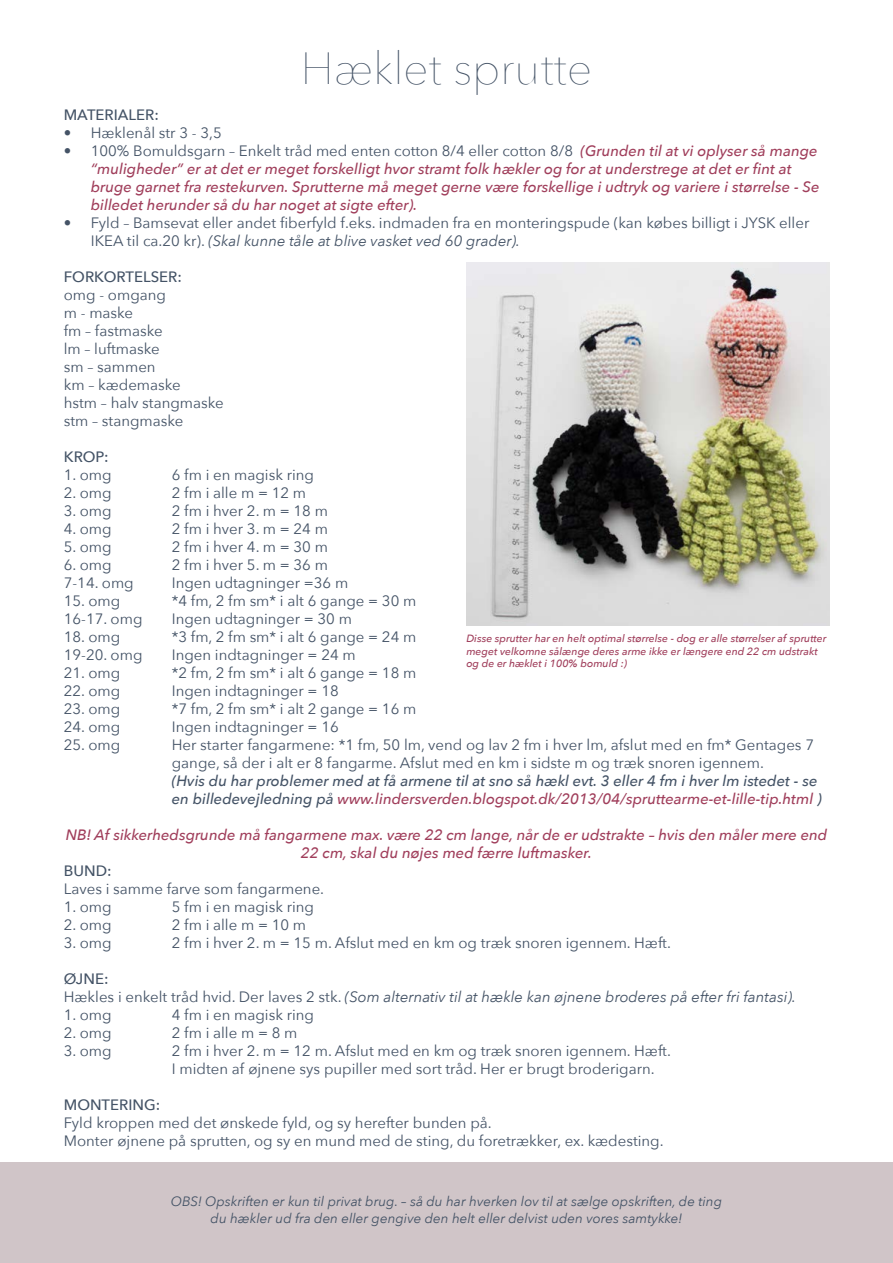
<style>
.page{position:relative;width:893px;height:1263px;background:#fff}
.page>*{position:absolute;margin:0;border:0;box-sizing:border-box;transform-origin:0 0}
.t1{font:200 45px "Avenir Next";color:#445366}
.t2{font:15px/18px "Avenir Next";color:#445366}
.t3{font:italic 500 15px/18px "Avenir Next";color:#a03e5b}
.t4{font:italic 500 15px/18px "Avenir Next";color:#445366}
.t5{font:italic 15px/18px "Avenir Next";color:#445366}
.t6{font:15px "Avenir Next";letter-spacing:.125em;color:#445366}
.t7{font:500 15px "Avenir Next";color:#445366}
.t8{font:15px "Avenir Next";letter-spacing:.25em;color:#445366}
.t9{font:italic 13.5px/16.2px "Avenir Next";color:#445366;text-align:center}
.t10{font:italic 500 10.5px/12.6px "Avenir Next";color:#a03e5b}
.s1{font-weight:400;font-style:normal;color:#445366}
.s2{font-style:italic}
.s3{color:#a03e5b}
.s4{font-weight:500;font-style:normal}
.s5{font-style:normal}
</style>
<div class="page">
<div style="left:0;top:1162px;width:893px;height:101px;background:#d0c5c8"></div>
<img style="left:466px;top:262px;width:363px;height:363px">
<h1 class="t1" style="left:301px;top:41px;width:293px">Hæklet sprutte</h1>
<p class="t7" style="left:64px;top:106px;width:97px">MATERIALER:</p>
<p class="t2" style="left:64px;top:124px;width:159px">• Hæklenål str 3 - 3,5</p>
<p class="t3" style="left:91px;top:142px;width:730px;text-indent:-27px"><span class="s1">• 100% Bomuldsgarn – Enkelt tråd med enten cotton 8/4 eller cotton 8/8</span> (Grunden til at vi oplyser så mange “muligheder” er at det er meget forskelligt hvor stramt folk hækler og for at understrege at det er fint at bruge garnet fra restekurven. Sprutterne må meget gerne være forskellige i udtryk og variere i størrelse - Se billedet herunder så du har noget at sigte efter).</p>
<p class="t2" style="left:91px;top:214px;width:720px;text-indent:-27px">• Fyld – Bamsevat eller andet fiberfyld f.eks. indmaden fra en monteringspude (kan købes billigt i JYSK eller<br>IKEA til ca.20 kr). <span class="s2">(Skal kunne tåle at blive vasket ved 60 grader).</span></p>
<p class="t7" style="left:64px;top:268px;width:120px">FORKORTELSER:</p>
<p class="t2" style="left:64px;top:286px;width:162px">omg - omgang<br>m - maske<br>fm – fastmaske<br>lm – luftmaske<br>sm – sammen<br>km – kædemaske<br>hstm – halv stangmaske stm – stangmaske</p>
<p class="t7" style="left:64px;top:448px;width:46px">KROP:</p>
<p class="t2" style="left:64px;top:466px;width:49px">1. omg</p>
<p class="t2" style="left:172px;top:466px;width:144px">6 fm i en magisk ring</p>
<p class="t2" style="left:64px;top:484px;width:49px">2. omg</p>
<p class="t6" style="left:172px;top:484px;width:136px">2fmiallem=12m</p>
<p class="t2" style="left:64px;top:502px;width:49px">3. omg</p>
<p class="t6" style="left:172px;top:502px;width:158px">2fmihver2.m=18m</p>
<p class="t2" style="left:64px;top:520px;width:49px">4. omg</p>
<p class="t6" style="left:172px;top:520px;width:158px">2fmihver3.m=24m</p>
<p class="t2" style="left:64px;top:538px;width:49px">5. omg</p>
<p class="t6" style="left:172px;top:538px;width:158px">2fmihver4.m=30m</p>
<p class="t2" style="left:64px;top:556px;width:49px">6. omg</p>
<p class="t6" style="left:172px;top:556px;width:158px">2fmihver5.m=36m</p>
<p class="t2" style="left:64px;top:574px;width:71px">7-14. omg</p>
<p class="t2" style="left:172px;top:574px;width:178px">Ingen udtagninger =36 m</p>
<p class="t2" style="left:64px;top:592px;width:58px">15. omg</p>
<p class="t2" style="left:172px;top:592px;width:246px">*4 fm, 2 fm sm* i alt 6 gange = 30 m</p>
<p class="t2" style="left:64px;top:610px;width:80px">16-17. omg</p>
<p class="t2" style="left:172px;top:610px;width:182px">Ingen udtagninger = 30 m</p>
<p class="t2" style="left:64px;top:628px;width:58px">18. omg</p>
<p class="t2" style="left:172px;top:628px;width:246px">*3 fm, 2 fm sm* i alt 6 gange = 24 m</p>
<p class="t2" style="left:64px;top:646px;width:80px">19-20. omg</p>
<p class="t2" style="left:172px;top:646px;width:185px">Ingen indtagninger = 24 m</p>
<p class="t2" style="left:64px;top:664px;width:58px">21. omg</p>
<p class="t2" style="left:172px;top:664px;width:246px">*2 fm, 2 fm sm* i alt 6 gange = 18 m</p>
<p class="t2" style="left:64px;top:682px;width:58px">22. omg</p>
<p class="t2" style="left:172px;top:682px;width:168px">Ingen indtagninger = 18</p>
<p class="t2" style="left:64px;top:700px;width:58px">23. omg</p>
<p class="t2" style="left:172px;top:700px;width:246px">*7 fm, 2 fm sm* i alt 2 gange = 16 m</p>
<p class="t2" style="left:64px;top:718px;width:58px">24. omg</p>
<p class="t2" style="left:172px;top:718px;width:168px">Ingen indtagninger = 16</p>
<p class="t2" style="left:64px;top:736px;width:58px">25. omg</p>
<p class="t2" style="left:172px;top:736px;width:644px">Her starter fangarmene: *1 fm, 50 lm, vend og lav 2 fm i hver lm, afslut med en fm* Gentages 7 gange, så der i alt er 8 fangarme. Afslut med en km i sidste m og træk snoren igennem.</p>
<p class="t4" style="left:172px;top:772px;width:651px">(Hvis du har problemer med at få armene til at sno så hækl evt. 3 eller 4 fm i hver lm istedet - se en billedevejledning på <span class="s3">www.lindersverden.blogspot.dk/2013/04/spruttearme-et-lille-tip.html</span> )</p>
<p class="t3" style="left:66px;top:826px;width:763px;text-align:center">NB! Af sikkerhedsgrunde må fangarmene max. være 22 cm lange, når de er udstrakte – hvis den måler mere end<br>22 cm, skal du nøjes med færre luftmasker.</p>
<p class="t7" style="left:64px;top:862px;width:49px">BUND:</p>
<p class="t2" style="left:64px;top:880px;width:262px">Laves i samme farve som fangarmene.</p>
<p class="t2" style="left:64px;top:898px;width:49px">1. omg</p>
<p class="t2" style="left:172px;top:898px;width:144px">5 fm i en magisk ring</p>
<p class="t2" style="left:64px;top:916px;width:49px">2. omg</p>
<p class="t6" style="left:172px;top:916px;width:136px">2fmiallem=10m</p>
<p class="t2" style="left:64px;top:934px;width:49px">3. omg</p>
<p class="t2" style="left:172px;top:934px;width:501px">2 fm i hver 2. m = 15 m. Afslut med en km og træk snoren igennem. Hæft.</p>
<p class="t5" style="left:64px;top:970px;width:734px"><span class="s4">ØJNE:<br></span><span class="s5">Hækles i enkelt tråd hvid. Der laves 2 stk.</span> (Som alternativ til at hækle kan øjnene broderes på efter fri fantasi).</p>
<p class="t2" style="left:64px;top:1006px;width:49px">1. omg</p>
<p class="t2" style="left:172px;top:1006px;width:144px">4 fm i en magisk ring</p>
<p class="t2" style="left:64px;top:1024px;width:49px">2. omg</p>
<p class="t8" style="left:172px;top:1024px;width:127px">2fmiallem=8m</p>
<p class="t2" style="left:64px;top:1042px;width:49px">3. omg</p>
<p class="t2" style="left:172px;top:1042px;width:501px">2 fm i hver 2. m = 12 m. Afslut med en km og træk snoren igennem. Hæft.<br>I midten af øjnene sys pupiller med sort tråd. Her er brugt broderigarn.</p>
<p class="t7" style="left:64px;top:1096px;width:98px">MONTERING:</p>
<p class="t2" style="left:64px;top:1114px;width:601px">Fyld kroppen med det ønskede fyld, og sy herefter bunden på.<br>Monter øjnene på sprutten, og sy en mund med de sting, du foretrækker, ex. kædesting.</p>
<p class="t10" style="left:466px;top:632px;width:362px">Disse sprutter har en helt optimal størrelse - dog er alle størrelser af sprutter meget velkomne sålænge deres arme ikke er længere end 22 cm udstrakt og de er hæklet i 100% bomuld :)</p>
<p class="t9" style="left:171px;top:1193px;width:553px">OBS! Opskriften er kun til privat brug. – så du har hverken lov til at sælge opskriften, de ting du hækler ud fra den eller gengive den helt eller delvist uden vores samtykke!</p>
</div>
